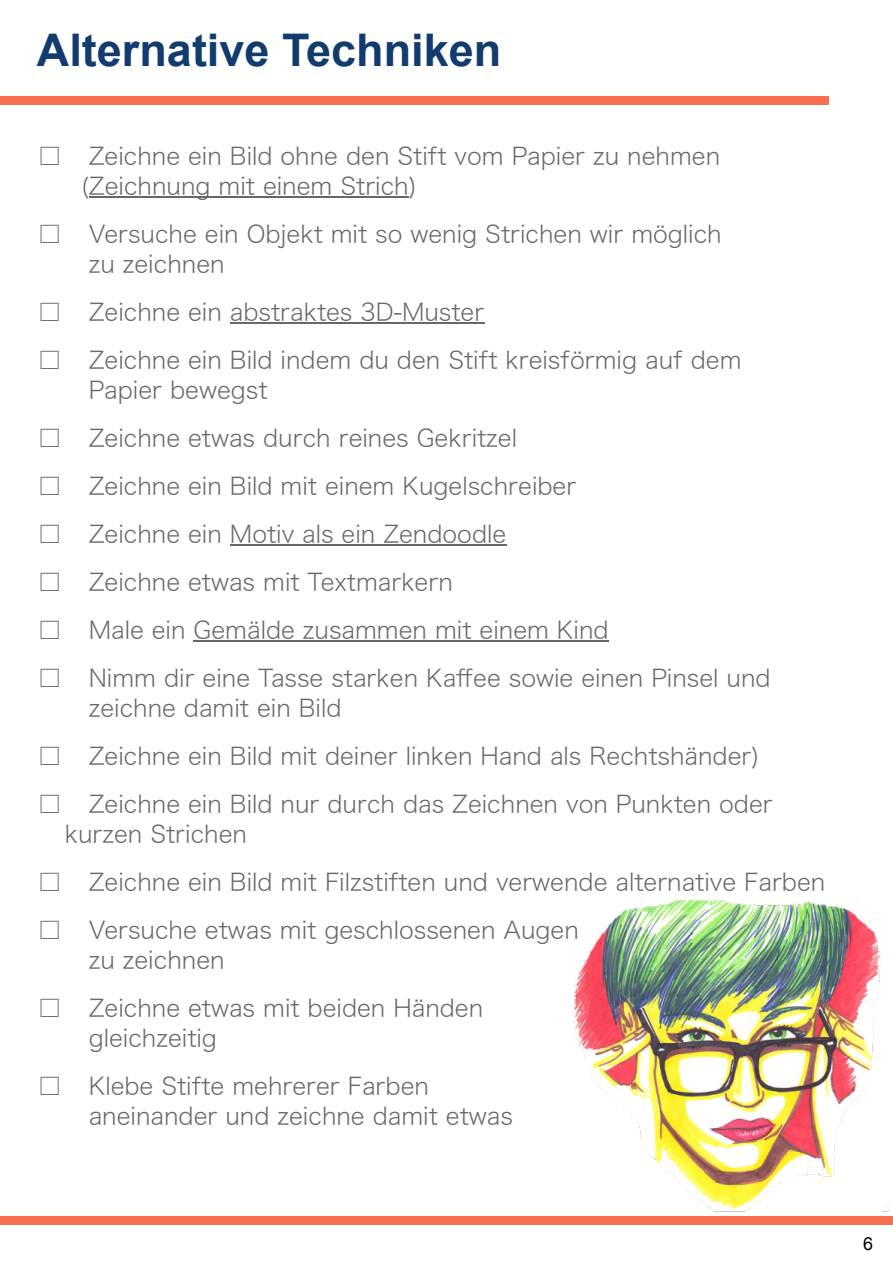
<style>
.page{position:relative;width:893px;height:1263px;background:#fff}
.page>*{position:absolute;margin:0;border:0;box-sizing:border-box;transform-origin:0 0}
.t1{font:700 45px "Arial";color:#123b6e}
.t2{font:24px/30px "Hiragino Sans W2";color:#676767}
.t3{font:18px "Arial";color:#000}
</style>
<div class="page">
<div style="left:0;top:1216px;width:893px;height:8px;background:#fa6e50"></div>
<div style="left:0;top:97px;width:829px;height:8px;background:#fa6e50"></div>
<hr style="left:89px;top:196px;width:320px;height:2px;background:#676767">
<hr style="left:230px;top:322px;width:254px;height:2px;background:#676767">
<hr style="left:230px;top:544px;width:276px;height:2px;background:#676767">
<hr style="left:194px;top:640px;width:415px;height:2px;background:#676767">
<img style="left:574px;top:899px;width:316px;height:313px">
<h1 class="t1" style="left:37px;top:34px;width:466px">Alternative Techniken</h1>
<p class="t2" style="left:81px;top:140px;width:641px;text-indent:-43px">□ Zeichne ein Bild ohne den Stift vom Papier zu nehmen (Zeichnung mit einem Strich)</p>
<p class="t2" style="left:89px;top:218px;width:635px;text-indent:-51px">□ Versuche ein Objekt mit so wenig Strichen wir möglich zu zeichnen</p>
<p class="t2" style="left:38px;top:296px;width:448px">□ Zeichne ein abstraktes 3D-Muster</p>
<p class="t2" style="left:89px;top:344px;width:654px;text-indent:-51px">□ Zeichne ein Bild indem du den Stift kreisförmig auf dem<br>Papier bewegst</p>
<p class="t2" style="left:38px;top:422px;width:481px">□ Zeichne etwas durch reines Gekritzel</p>
<p class="t2" style="left:38px;top:470px;width:540px">□ Zeichne ein Bild mit einem Kugelschreiber</p>
<p class="t2" style="left:38px;top:518px;width:470px">□ Zeichne ein Motiv als ein Zendoodle</p>
<p class="t2" style="left:38px;top:566px;width:417px">□ Zeichne etwas mit Textmarkern</p>
<p class="t2" style="left:38px;top:614px;width:572px">□ Male ein Gemälde zusammen mit einem Kind</p>
<p class="t2" style="left:89px;top:662px;width:683px;text-indent:-51px">□ Nimm dir eine Tasse starken Kaffee sowie einen Pinsel und zeichne damit ein Bild</p>
<p class="t2" style="left:38px;top:740px;width:723px">□ Zeichne ein Bild mit deiner linken Hand als Rechtshänder)</p>
<p class="t2" style="left:65px;top:788px;width:709px;text-indent:-27px">□ Zeichne ein Bild nur durch das Zeichnen von Punkten oder kurzen Strichen</p>
<p class="t2" style="left:38px;top:866px;width:789px">□ Zeichne ein Bild mit Filzstiften und verwende alternative Farben</p>
<p class="t2" style="left:89px;top:914px;width:492px;text-indent:-51px">□ Versuche etwas mit geschlossenen Augen zu zeichnen</p>
<p class="t2" style="left:89px;top:992px;width:396px;text-indent:-51px">□ Zeichne etwas mit beiden Händen gleichzeitig</p>
<p class="t2" style="left:89px;top:1070px;width:426px;text-indent:-51px">□ Klebe Stifte mehrerer Farben aneinander und zeichne damit etwas</p>
<p class="t3" style="left:863px;top:1237px;width:12px">6</p>
</div>
